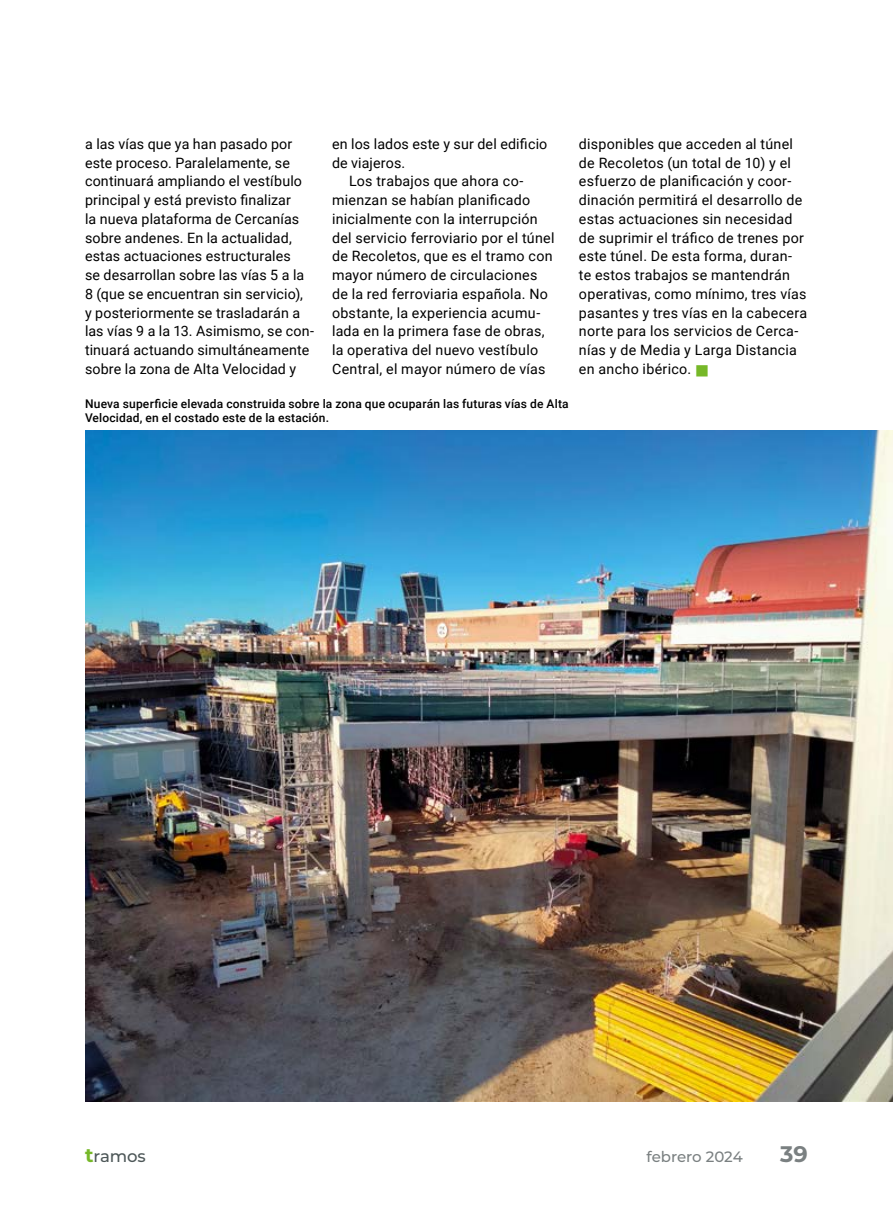
<style>
.page{position:relative;width:893px;height:1212px;background:#fff}
.page>*{position:absolute;margin:0;border:0;box-sizing:border-box;transform-origin:0 0}
.t1{font:700 22.5px "Montserrat";color:#7a8081}
.t2{font:500 16.5px "Montserrat";letter-spacing:-.005em;color:#4d5758}
.t3{font:500 15px "Montserrat";color:#7a8081}
.t4{font:14.25px/18.8px "Roboto";letter-spacing:.015em;color:#000}
.t5{font:500 12px/13.5px "Roboto";letter-spacing:.015em;color:#000}
.s1{color:#76b828}
.s2{font-weight:700;font-size:19.5px;color:#76b828}
</style>
<div class="page">
<img style="left:85px;top:430px;width:808px;height:671px">
<p class="t4" style="left:85px;top:134px;width:230px">a las vías que ya han pasado por este proceso. Paralelamente, se continuará ampliando el vestíbulo principal y está previsto finalizar<br>la nueva plataforma de Cercanías sobre andenes. En la actualidad, estas actuaciones estructurales<br>se desarrollan sobre las vías 5 a la 8 (que se encuentran sin servicio),<br>y posteriormente se trasladarán a las vías 9 a la 13. Asimismo, se con&shy;tinuará actuando simultáneamente sobre la zona de Alta Velocidad y</p>
<p class="t4" style="left:332px;top:134px;width:217px">en los lados este y sur del edificio</p>
<p class="t4" style="left:332px;top:153px;width:75px">de viajeros.</p>
<p class="t4" style="left:349px;top:171px;width:176px">Los trabajos que ahora co-</p>
<p class="t4" style="left:332px;top:190px;width:200px">mienzan se habían planificado</p>
<p class="t4" style="left:332px;top:209px;width:207px">inicialmente con la interrupción</p>
<p class="t4" style="left:332px;top:228px;width:224px">del servicio ferroviario por el túnel</p>
<p class="t4" style="left:332px;top:246px;width:222px">de Recoletos, que es el tramo con</p>
<p class="t4" style="left:332px;top:265px;width:207px">mayor número de circulaciones</p>
<p class="t4" style="left:332px;top:284px;width:218px">de la red ferroviaria española. No</p>
<p class="t4" style="left:332px;top:303px;width:210px">obstante, la experiencia acumu-</p>
<p class="t4" style="left:332px;top:321px;width:214px">lada en la primera fase de obras,</p>
<p class="t4" style="left:332px;top:340px;width:208px">la operativa del nuevo vestíbulo</p>
<p class="t4" style="left:332px;top:359px;width:215px">Central, el mayor número de vías</p>
<p class="t5" style="left:85px;top:397px;width:485px">Nueva superficie elevada construida sobre la zona que ocuparán las futuras vías de Alta<br>Velocidad, en el costado este de la estación.</p>
<p class="t4" style="left:579px;top:134px;width:230px">disponibles que acceden al túnel de Recoletos (un total de 10) y el esfuerzo de planificación y coor&shy;dinación permitirá el desarrollo de estas actuaciones sin necesidad de suprimir el tráfico de trenes por este túnel. De esta forma, duran&shy;te estos trabajos se mantendrán operativas, como mínimo, tres vías pasantes y tres vías en la cabecera norte para los servicios de Cerca&shy;nías y de Media y Larga Distancia en ancho ibérico. <span class="s1">■</span></p>
<p class="t2" style="left:85px;top:1144px;width:62px"><span class="s2">t</span>ramos</p>
<p class="t3" style="left:646px;top:1146px;width:98px">febrero 2024</p>
<h1 class="t1" style="left:780px;top:1137px;width:29px">39</h1>
</div>
